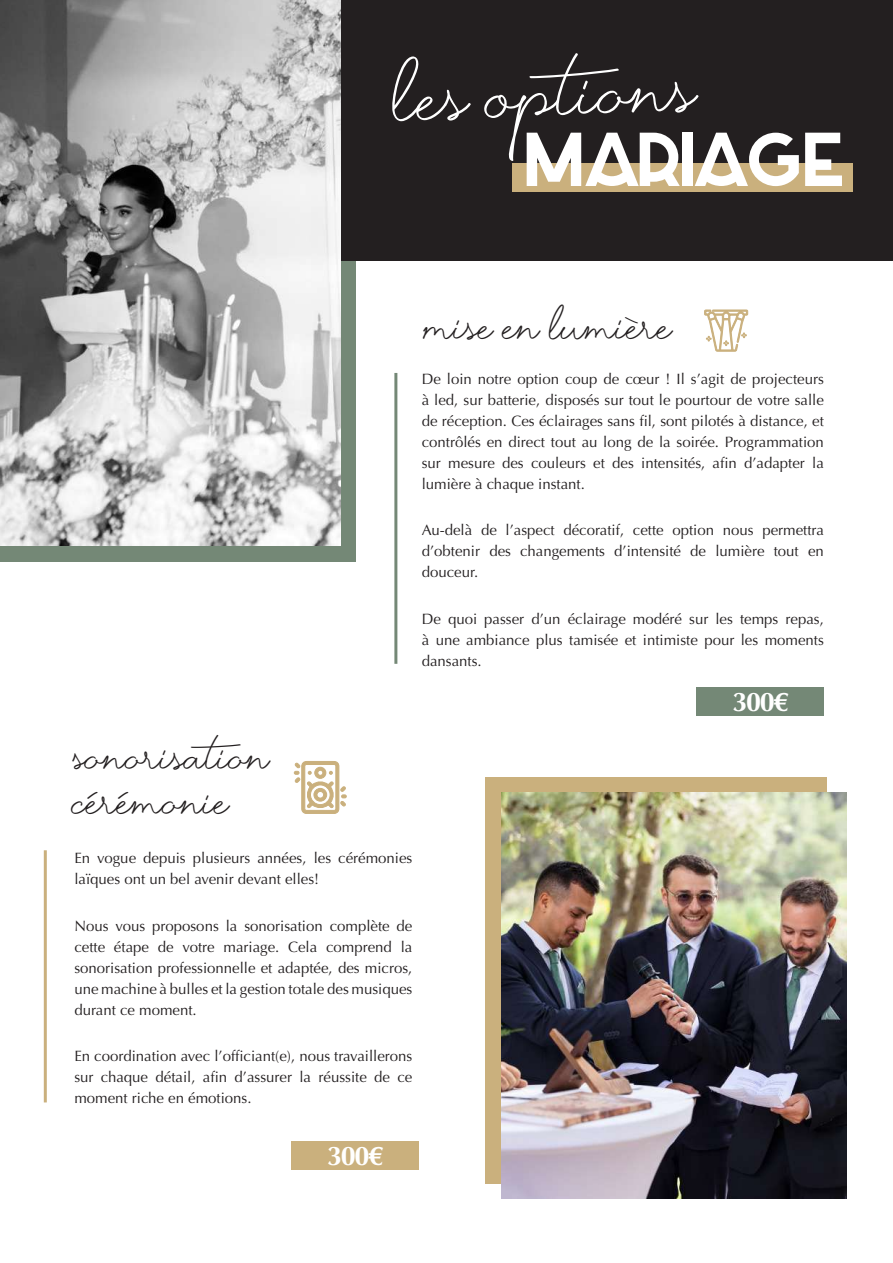
<style>
.page{position:relative;width:893px;height:1263px;background:#fff}
.page>*{position:absolute;margin:0;border:0;box-sizing:border-box;transform-origin:0 0}
.t1{font:700 102px "Azedo";letter-spacing:-.05em;color:#fff}
.t2{font:70.35px "Eternate Two";color:#fff}
.t3{font:39px/44.8px "Eternate Two";color:#231f20}
.t4{font:700 27px "Optima";letter-spacing:-.05em;color:#fff}
.t5{font:15px/21px "Optima";color:#231f20;text-align:justify}
</style>
<div class="page">
<div style="left:0;top:0;width:355px;height:561px;background:#748876"></div>
<div style="left:0;top:0;width:893px;height:260px;background:#231f20"></div>
<div style="left:486px;top:777px;width:341px;height:406px;background:#cab07d"></div>
<hr style="left:394px;top:373px;width:3px;height:291px;background:#748876">
<hr style="left:44px;top:850px;width:3px;height:252px;background:#cab07d">
<img style="left:0;top:0;width:340px;height:545px">
<img style="left:501px;top:793px;width:345px;height:406px">
<svg style="left:704px;top:309px;width:44px;height:43px"></svg>
<svg style="left:294px;top:761px;width:53px;height:53px"></svg>
<div style="left:512px;top:163px;width:340px;height:29px;background:#cab07d"></div>
<div style="left:697px;top:687px;width:127px;height:29px;background:#748876"></div>
<div style="left:291px;top:1141px;width:128px;height:29px;background:#cab07d"></div>
<h2 class="t2" style="left:391px;top:56px;width:306px;rotate:-2deg">Les Options</h2>
<h1 class="t1" style="left:527px;top:91px;width:324px">mariage</h1>
<h3 class="t3" style="left:424px;top:303px;width:250px">Mise en lumière</h3>
<p class="t5" style="left:422px;top:368px;width:404px">De loin notre option coup de cœur ! Il s’agit de projecteurs à led, sur batterie, disposés sur tout le pourtour de votre salle de réception. Ces éclairages sans fil, sont pilotés à distance, et contrôlés en direct tout au long de la soirée. Programmation sur mesure des couleurs et des intensités, afin d’adapter la lumière à chaque instant.</p>
<p class="t5" style="left:422px;top:520px;width:404px">Au-delà de l’aspect décoratif, cette option nous permettra d’obtenir des changements d’intensité de lumière tout en douceur.</p>
<p class="t5" style="left:422px;top:608px;width:404px">De quoi passer d’un éclairage modéré sur les temps repas, à une ambiance plus tamisée et intimiste pour les moments dansants.</p>
<h3 class="t3" style="left:73px;top:733px;width:198px">Sonorisation<br>Cérémonie</h3>
<p class="t5" style="left:74px;top:848px;width:340px">En vogue depuis plusieurs années, les cérémonies laïques ont un bel avenir devant elles!</p>
<p class="t5" style="left:74px;top:915px;width:340px">Nous vous proposons la sonorisation complète de cette étape de votre mariage. Cela comprend la sonorisation professionnelle et adaptée, des micros, une machine à bulles et la gestion totale des musiques durant ce moment.</p>
<p class="t5" style="left:74px;top:1046px;width:340px">En coordination avec l’officiant(e), nous travaillerons sur chaque détail, afin d’assurer la réussite de ce moment riche en émotions.</p>
<h3 class="t4" style="left:327px;top:1140px;width:57px">300€</h3>
<h3 class="t4" style="left:732px;top:686px;width:57px">300€</h3>
</div>
